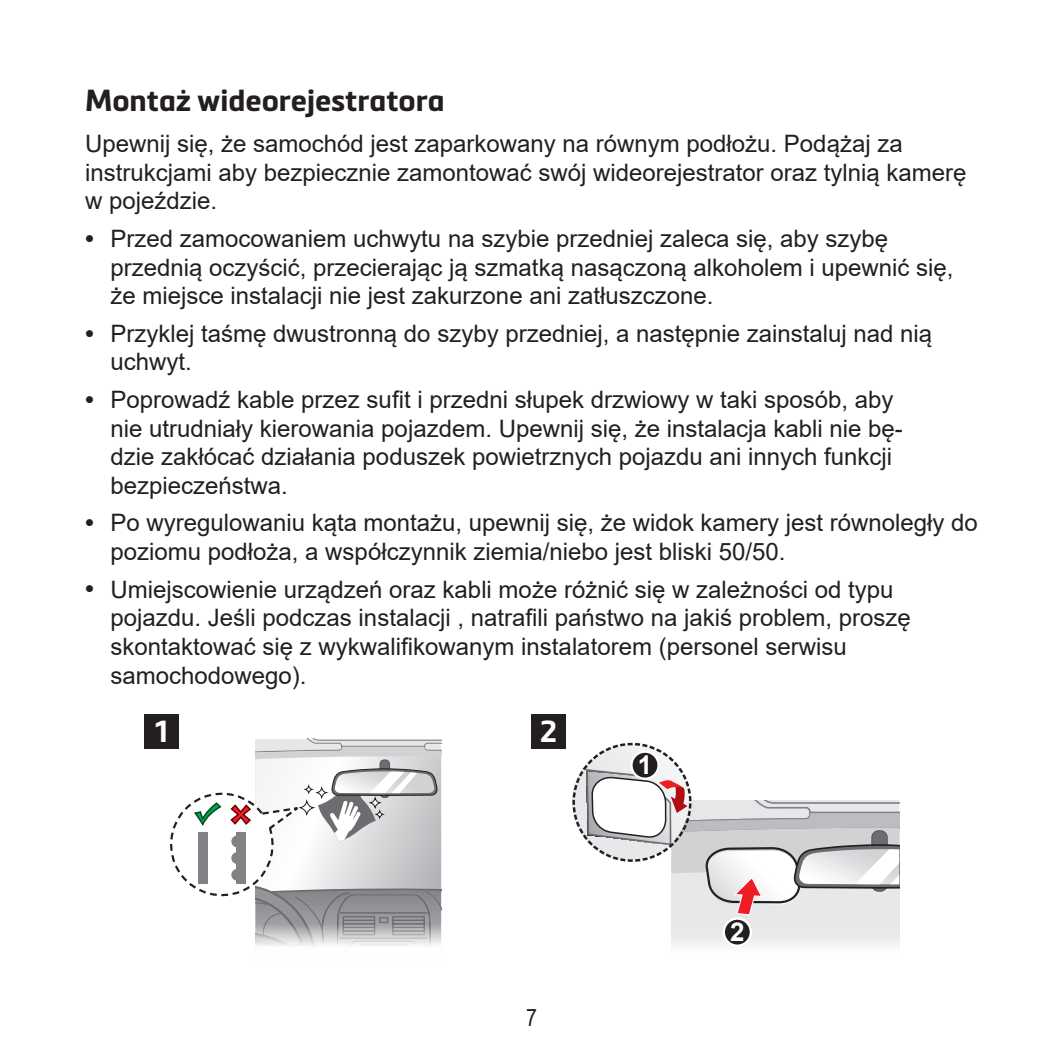
<style>
.page{position:relative;width:1063px;height:1063px;background:#fff}
.page>*{position:absolute;margin:0;border:0;box-sizing:border-box;transform-origin:0 0}
.t1{font:700 30px "Metronic Pro";color:#231f20}
.t2{font:700 30px "Metronic Pro";color:#fff}
.t3{font:700 25.8px "Arial";color:#fff}
.t4{font:24px/28.8px "Arial";color:#231f20}
.t5{font:24px "Arial Narrow";color:#231f20}
</style>
<div class="page">
<svg style="left:164px;top:739px;width:277px;height:207px"></svg>
<div style="left:198px;top:832px;width:10px;height:52px;background:#808285"></div>
<div style="left:236px;top:832px;width:9px;height:52px;background:#808285"></div>
<div style="left:231px;top:835px;width:12px;height:12px;background:#808285;border-radius:50%"></div>
<div style="left:231px;top:852px;width:12px;height:12px;background:#808285;border-radius:50%"></div>
<div style="left:231px;top:869px;width:12px;height:12px;background:#808285;border-radius:50%"></div>
<svg style="left:572px;top:742px;width:327px;height:204px"></svg>
<div style="left:631px;top:752px;width:28px;height:27px;background:#231f20;border-radius:50%"></div>
<div style="left:630px;top:750px;width:30px;height:30px;border:2px solid #fff;border-radius:50%"></div>
<div style="left:145px;top:714px;width:34px;height:34px;background:#231f20"></div>
<div style="left:531px;top:714px;width:35px;height:34px;background:#231f20"></div>
<p class="t1" style="left:85px;top:81px;width:361px">Montaż wideorejestratora</p>
<p class="t4" style="left:85px;top:129px;width:883px">Upewnij się, że samochód jest zaparkowany na równym podłożu. Podążaj za instrukcjami aby bezpiecznie zamontować swój wideorejestrator oraz tylnią kamerę w pojeździe.</p>
<p class="t4" style="left:111px;top:224px;width:844px;text-indent:-26px">● Przed zamocowaniem uchwytu na szybie przedniej zaleca się, aby szybę przednią oczyścić, przecierając ją szmatką nasączoną alkoholem i upewnić się, że miejsce instalacji nie jest zakurzone ani zatłuszczone.</p>
<p class="t4" style="left:111px;top:319px;width:823px;text-indent:-26px">● Przyklej taśmę dwustronną do szyby przedniej, a następnie zainstaluj nad nią uchwyt.</p>
<p class="t4" style="left:111px;top:385px;width:794px;text-indent:-26px">● Poprowadź kable przez sufit i przedni słupek drzwiowy w taki sposób, aby nie utrudniały kierowania pojazdem. Upewnij się, że instalacja kabli nie bę&shy;dzie zakłócać działania poduszek powietrznych pojazdu ani innych funkcji bezpieczeństwa.</p>
<p class="t4" style="left:111px;top:508px;width:869px;text-indent:-26px">● Po wyregulowaniu kąta montażu, upewnij się, że widok kamery jest równoległy do poziomu podłoża, a współczynnik ziemia/niebo jest bliski 50/50.</p>
<p class="t4" style="left:111px;top:575px;width:802px;text-indent:-26px">● Umiejscowienie urządzeń oraz kabli może różnić się w zależności od typu pojazdu. Jeśli podczas instalacji , natrafili państwo na jakiś problem, proszę skontaktować się z wykwalifikowanym instalatorem (personel serwisu samochodowego).</p>
<p class="t2" style="left:155px;top:712px;width:14px">1</p>
<p class="t2" style="left:540px;top:712px;width:18px">2</p>
<p class="t5" style="left:526px;top:1000px;width:12px">7</p>
<p class="t3" style="left:638px;top:747px;width:16px">1</p>
<p class="t3" style="left:730px;top:914px;width:16px">2</p>
</div>
